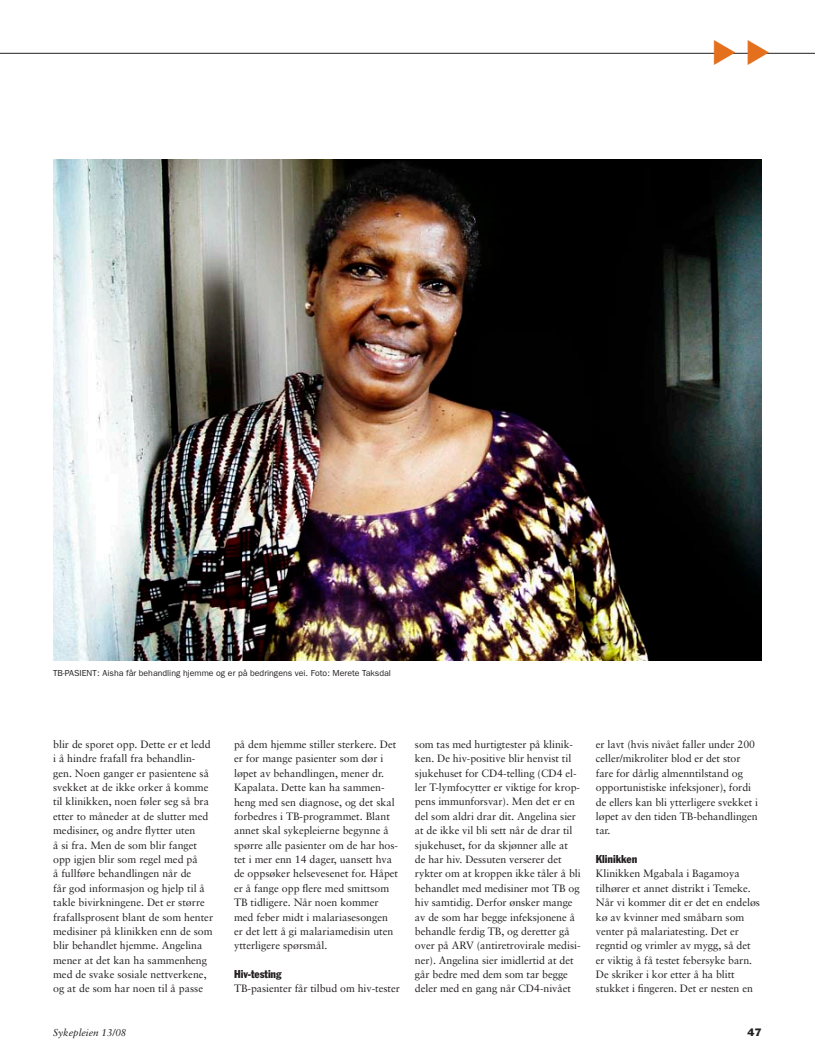
<style>
.page{position:relative;width:815px;height:1053px;background:#fff}
.page>*{position:absolute;margin:0;border:0;box-sizing:border-box;transform-origin:0 0}
.t1{font:condensed 11.25px "Franklin Gothic";letter-spacing:-.005em;color:#231f20}
.t2{font:10.62px/14.4px "Sabon";letter-spacing:-.005em;color:#231f20}
.t3{font:italic 10px "Sabon";color:#231f20}
.t4{font:10px "Franklin Gothic";color:#231f20}
.t5{font:8.75px "Franklin Gothic";color:#231f20}
</style>
<div class="page">
<img style="left:53px;top:159px;width:709px;height:501px">
<hr style="left:0;top:53px;width:815px;height:1px;background:#231f20">
<svg style="left:714px;top:52px;width:22px;height:2px"></svg>
<svg style="left:748px;top:52px;width:22px;height:2px"></svg>
<p class="t5" style="left:53px;top:668px;width:339px">TB-PASIENT: Aisha får behandling hjemme og er på bedringens vei. Foto: Merete Taksdal</p>
<p class="t2" style="left:53px;top:737px;width:161px">blir de sporet opp. Dette er et ledd i å hindre frafall fra behandlin&shy;gen. Noen ganger er pasientene så svekket at de ikke orker å komme til klinikken, noen føler seg så bra etter to måneder at de slutter med medisiner, og andre flytter uten<br>å si fra. Men de som blir fanget opp igjen blir som regel med på<br>å fullføre behandlingen når de<br>får god informasjon og hjelp til å takle bivirkningene. Det er større frafallsprosent blant de som henter medisiner på klinikken enn de som blir behandlet hjemme. Angelina mener at det kan ha sammenheng med de svake sosiale nettverkene, og at de som har noen til å passe</p>
<p class="t2" style="left:234px;top:737px;width:166px">på dem hjemme stiller sterkere. Det er for mange pasienter som dør i løpet av behandlingen, mener dr.<br>Kapalata. Dette kan ha sammen&shy;heng med sen diagnose, og det skal forbedres i TB-programmet. Blant annet skal sykepleierne begynne å spørre alle pasienter om de har hos&shy;tet i mer enn 14 dager, uansett hva de oppsøker helsevesenet for. Håpet er å fange opp flere med smittsom<br>TB tidligere. Når noen kommer med feber midt i malariasesongen er det lett å gi malariamedisin uten ytterligere spørsmål.</p>
<p class="t1" style="left:234px;top:967px;width:49px">Hiv-testing</p>
<p class="t2" style="left:234px;top:981px;width:167px">TB-pasienter får tilbud om hiv-tester</p>
<p class="t2" style="left:415px;top:737px;width:167px">som tas med hurtigtester på klinik&shy;ken. De hiv-positive blir henvist til sjukehuset for CD4-telling (CD4 el&shy;ler T-lymfocytter er viktige for krop&shy;pens immunforsvar). Men det er en del som aldri drar dit. Angelina sier at de ikke vil bli sett når de drar til sjukehuset, for da skjønner alle at de har hiv. Dessuten verserer det rykter om at kroppen ikke tåler å bli behandlet med medisiner mot TB og hiv samtidig. Derfor ønsker mange av de som har begge infeksjonene å behandle ferdig TB, og deretter gå over på ARV (antiretrovirale medisi&shy;ner). Angelina sier imidlertid at det går bedre med dem som tar begge deler med en gang når CD4-nivået</p>
<p class="t2" style="left:596px;top:737px;width:164px">er lavt (hvis nivået faller under 200 celler/mikroliter blod er det stor fare for dårlig almenntilstand og opportunistiske infeksjoner), fordi de ellers kan bli ytterligere svekket i løpet av den tiden TB-behandlingen tar.</p>
<p class="t1" style="left:596px;top:852px;width:43px">Klinikken</p>
<p class="t2" style="left:596px;top:866px;width:166px">Klinikken Mgabala i Bagamoya tilhører et annet distrikt i Temeke.<br>Når vi kommer dit er det en endeløs kø av kvinner med småbarn som venter på malariatesting. Det er regntid og vrimler av mygg, så det er viktig å få testet febersyke barn.<br>De skriker i kor etter å ha blitt stukket i fingeren. Det er nesten en</p>
<p class="t3" style="left:53px;top:1026px;width:75px">Sykepleien 13/08</p>
<p class="t4" style="left:747px;top:1025px;width:16px">47</p>
</div>
